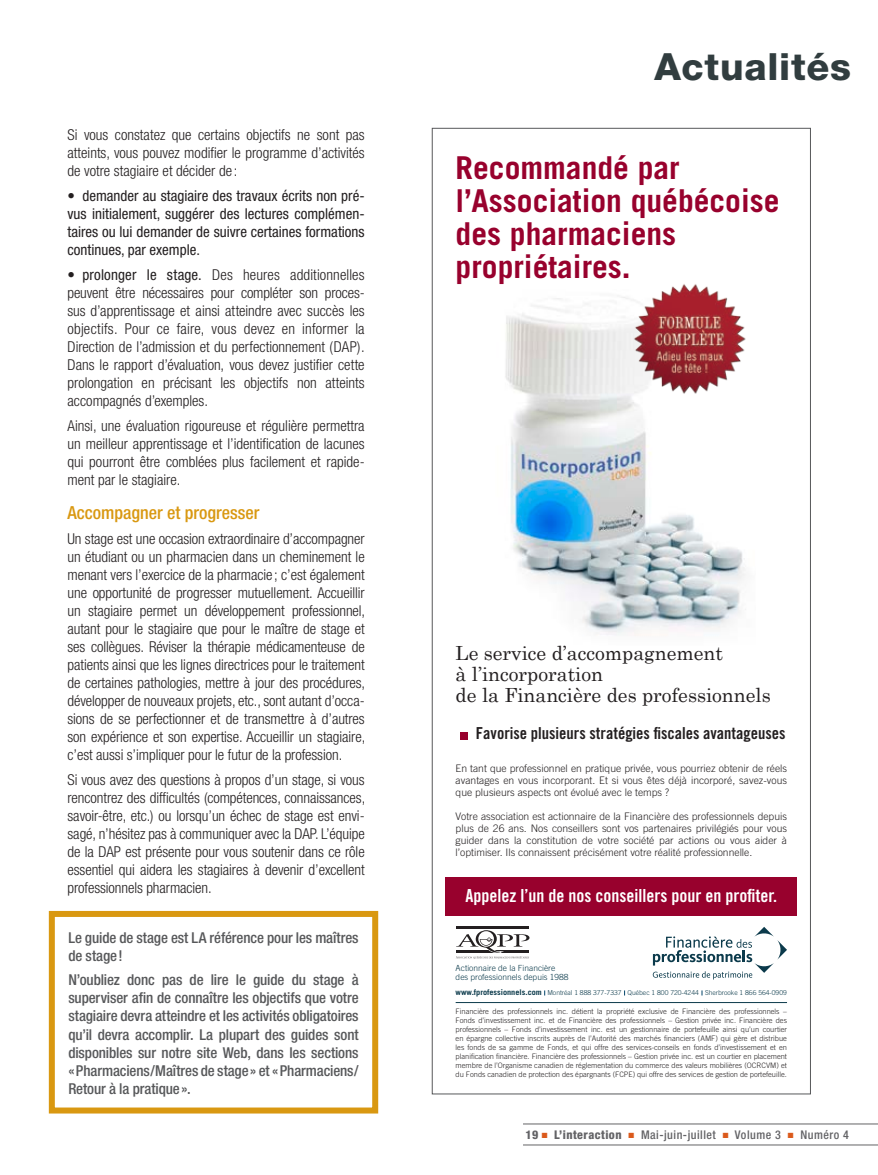
<style>
.page{position:relative;width:878px;height:1175px;background:#fff}
.page>*{position:absolute;margin:0;border:0;box-sizing:border-box;transform-origin:0 0}
.t1{font:52.5px "Trade Gothic Bold Two";color:#98012d}
.t2{font:800 37.5px "Helvetica Neue";letter-spacing:.02em;color:#313d3f}
.t3{font:700 31.5px/33px "Trade Gothic";color:#98012d}
.t4{font:19.5px/21px "Century";color:#231f20}
.t5{font:18px "Trade Gothic Bold Cond Twenty";color:#fff}
.t6{font:500 condensed 18px "Helvetica Neue";color:#d99811}
.t7{font:16.5px "Trade Gothic Bold Cond Twenty";color:#231f20}
.t8{font:300 condensed 15px/18px "Helvetica Neue";color:#231f20;text-align:justify}
.Chapeau{font:500 condensed 15px/18px "Helvetica Neue";letter-spacing:-.01em;color:#57585a}
.t9{font:condensed 15px/18px "Helvetica Neue";color:#231f20;text-align:justify}
.t10{font:500 condensed 12px "Helvetica Neue";letter-spacing:.04em;color:#636366}
.t11{font:300 10.35px/12px "Trade Gothic";color:#231f20;text-align:justify}
.t12{font:300 8.4px/8.4px "Trade Gothic";color:#0b3a4b}
.t13{font:300 7.5px/9px "Trade Gothic";color:#231f20;text-align:justify}
.t14{font:300 6.75px "Trade Gothic";color:#0b3a4b}
.s1{font-weight:300}
.s2{font-weight:400}
.s3{font-weight:700;font-size:7.8px}
.s4{font-weight:800}
.s5{color:#db5a1c}
</style>
<div class="page">
<hr style="left:523px;top:1123px;width:355px;height:1px;background:#636366">
<hr style="left:523px;top:1144px;width:355px;height:1px;background:#636366">
<img style="left:505px;top:298px;width:241px;height:338px">
<img style="left:611px;top:284px;width:135px;height:131px">
<div style="left:446px;top:877px;width:350px;height:38px;background:#98012d"></div>
<svg style="left:652px;top:927px;width:135px;height:52px"></svg>
<hr style="left:455px;top:1002px;width:332px;height:1px;background:#0b3a4b">
<hr style="left:456px;top:926px;width:73px;height:3px;background:#231f20">
<svg style="left:456px;top:930px;width:73px;height:28px"></svg>
<div style="left:49px;top:911px;width:329px;height:202px;border:6px solid #d99811"></div>
<p class="t8" style="left:68px;top:126px;width:299px">Si vous constatez que certains objectifs ne sont pas atteints, vous pouvez modifier le programme d’activités de votre stagiaire et décider de :</p>
<p class="t9" style="left:68px;top:187px;width:299px"><span class="s1">•</span> demander au stagiaire des travaux écrits non pré&shy;vus initialement, suggérer des lectures complémen&shy;taires ou lui demander de suivre certaines formations continues, par exemple.</p>
<p class="t8" style="left:68px;top:265px;width:299px">• <span class="s2">prolonger le stage.</span> Des heures additionnelles peuvent être nécessaires pour compléter son proces&shy;sus d’apprentissage et ainsi atteindre avec succès les objectifs. Pour ce faire, vous devez en informer la Direction de l’admission et du perfectionnement (DAP).<br>Dans le rapport d’évaluation, vous devez justifier cette prolongation en précisant les objectifs non atteints accompagnés d’exemples.</p>
<p class="t8" style="left:68px;top:416px;width:299px">Ainsi, une évaluation rigoureuse et régulière permettra un meilleur apprentissage et l’identification de lacunes qui pourront être comblées plus facilement et rapide&shy;ment par le stagiaire.</p>
<p class="t6" style="left:68px;top:502px;width:193px">Accompagner et progresser</p>
<p class="t8" style="left:68px;top:529px;width:299px">Un stage est une occasion extraordinaire d’accompagner un étudiant ou un pharmacien dans un cheminement le menant vers l’exercice de la pharmacie ; c’est également une opportunité de progresser mutuellement. Accueillir un stagiaire permet un développement professionnel, autant pour le stagiaire que pour le maître de stage et ses collègues. Réviser la thérapie médicamenteuse de patients ainsi que les lignes directrices pour le traitement de certaines pathologies, mettre à jour des procédures, développer de nouveaux projets, etc., sont autant d’occa&shy;sions de se perfectionner et de transmettre à d’autres son expérience et son expertise. Accueillir un stagiaire, c’est aussi s’impliquer pour le futur de la profession.</p>
<p class="t8" style="left:68px;top:770px;width:299px">Si vous avez des questions à propos d’un stage, si vous rencontrez des difficultés (compétences, connaissances, savoir-être, etc.) ou lorsqu’un échec de stage est envi&shy;sagé, n’hésitez pas à communiquer avec la DAP. L’équipe de la DAP est présente pour vous soutenir dans ce rôle essentiel qui aidera les stagiaires à devenir d’excellent professionnels pharmacien.</p>
<p class="Chapeau" style="left:68px;top:928px;width:292px">Le guide de stage est LA référence pour les maîtres de stage!</p>
<p class="Chapeau" style="left:68px;top:971px;width:292px;text-align:justify">N’oubliez donc pas de lire le guide du stage à superviser afin de connaître les objectifs que votre stagiaire devra atteindre et les activités obligatoires qu’il devra accomplir. La plupart des guides sont disponibles sur notre site Web, dans les sections «Pharmaciens/Maîtres de stage» et «Pharmaciens/ Retour à la pratique».</p>
<p class="t2" style="left:654px;top:45px;width:198px">Actualités</p>
<p class="t3" style="left:455px;top:151px;width:325px">Recommandé par l’Association québécoise des pharmaciens propriétaires.</p>
<p class="t4" style="left:455px;top:641px;width:316px">Le service d’accompagnement<br>à l’incorporation<br>de la Financière des professionnels</p>
<p class="t1" style="left:455px;top:688px;width:18px">.</p>
<p class="t7" style="left:476px;top:723px;width:311px">Favorise plusieurs stratégies fiscales avantageuses</p>
<p class="t11" style="left:455px;top:762px;width:333px">En tant que professionnel en pratique privée, vous pourriez obtenir de réels avantages en vous incorporant. Et si vous êtes déjà incorporé, savez-vous que plusieurs aspects ont évolué avec le temps ?</p>
<p class="t11" style="left:455px;top:810px;width:333px">Votre association est actionnaire de la Financière des professionnels depuis plus de 26 ans. Nos conseillers sont vos partenaires privilégiés pour vous guider dans la constitution de votre société par actions ou vous aider à l’optimiser. Ils connaissent précisément votre réalité professionnelle.</p>
<p class="t5" style="left:465px;top:884px;width:313px">Appelez l’un de nos conseillers pour en profiter.</p>
<p class="t12" style="left:455px;top:963px;width:114px">Actionnaire de la Financière des professionnels depuis 1988</p>
<p class="t14" style="left:455px;top:988px;width:333px"><span class="s3">www.fprofessionnels.com</span> Montréal 1 888 377-7337 Québec 1 800 720-4244 Sherbrooke 1 866 564-0909</p>
<p class="t13" style="left:455px;top:1006px;width:333px">Financière des professionnels inc. détient la propriété exclusive de Financière des professionnels – Fonds d’investissement inc. et de Financière des professionnels – Gestion privée inc. Financière des professionnels – Fonds d’investissement inc. est un gestionnaire de portefeuille ainsi qu’un courtier en épargne collective inscrits auprès de l’Autorité des marchés financiers (AMF) qui gère et distribue les fonds de sa gamme de Fonds, et qui offre des services-conseils en fonds d’investissement et en planification financière. Financière des professionnels – Gestion privée inc. est un courtier en placement membre de l’Organisme canadien de réglementation du commerce des valeurs mobilières (OCRCVM) et du Fonds canadien de protection des épargnants (FCPE) qui offre des services de gestion de portefeuille.</p>
<p class="t10" style="left:525px;top:1127px;width:325px"><span class="s4">19</span> <span class="s5">■</span> <span class="s4">L’interaction</span> <span class="s5">■</span> Mai-juin-juillet <span class="s5">■</span> Volume 3 <span class="s5">■</span> Numéro 4</p>
</div>
